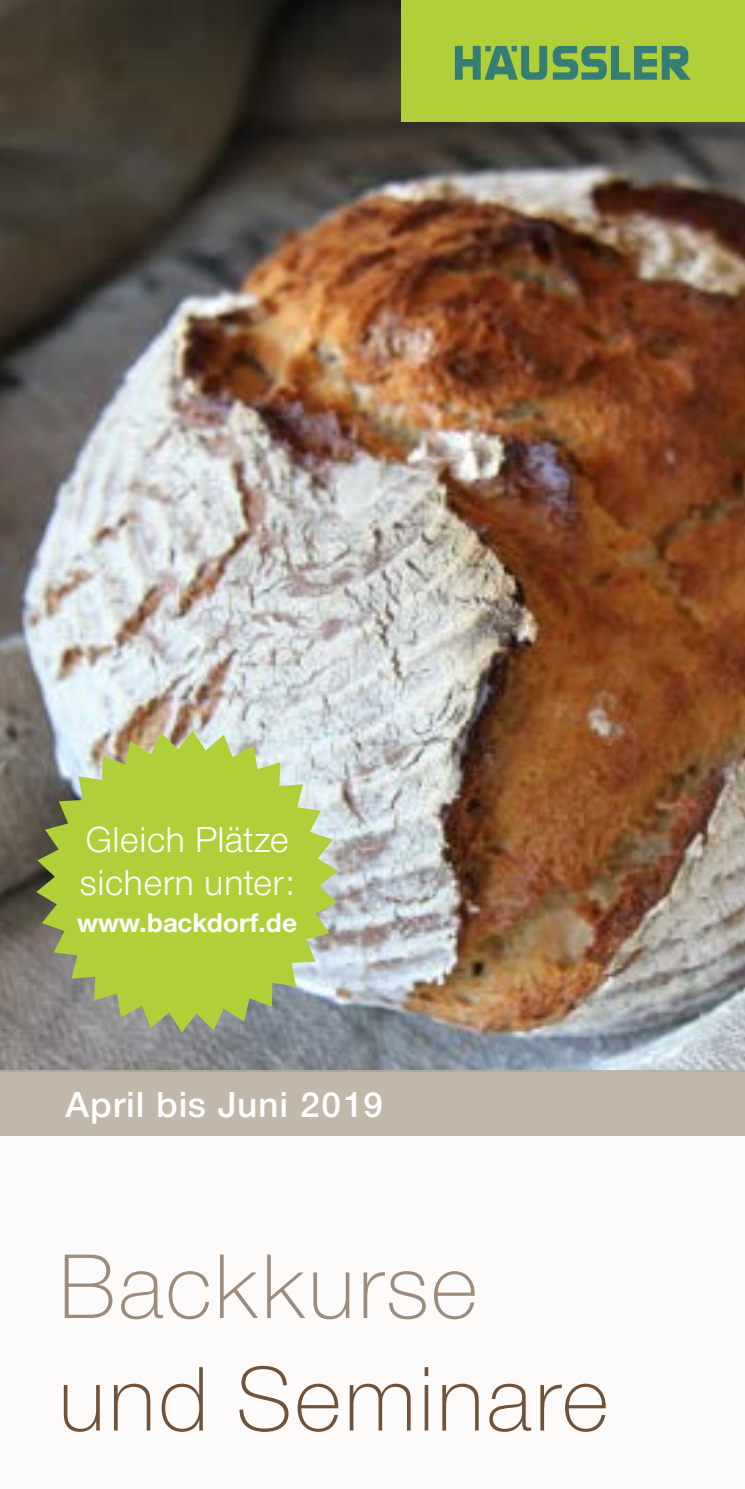
<style>
.page{position:relative;width:745px;height:1489px;background:#fff}
.page>*{position:absolute;margin:0;border:0;box-sizing:border-box;transform-origin:0 0}
.t1{font:300 95px "Nimbus San Nov";letter-spacing:.005em;color:#6f5238}
.t2{font:300 95px "Nimbus San Nov";letter-spacing:.005em;color:#9d8b7b}
.t3{font:37.5px/42.5px "Nimbus San Nov";color:#fff}
.t4{font:37.5px "Nimbus San Nov Sem Bol";letter-spacing:.02em;color:#fff}
.t5{font:700 28px "Nimbus San Nov";color:#fff}
</style>
<div class="page">
<img style="left:0;top:0;width:744px;height:1070px">
<svg style="left:36px;top:730px;width:302px;height:302px;fill:#b1cf39"></svg>
<div style="left:0;top:1071px;width:744px;height:417px;background:#fcfbfa"></div>
<div style="left:401px;top:0;width:343px;height:122px;background:#b1cf39"></div>
<svg style="left:454px;top:46px;width:236px;height:34px"></svg>
<div style="left:0;top:1070px;width:744px;height:65px;background:#c2b8aa"></div>
<p class="t3" style="left:80px;top:818px;width:215px">Gleich Plätze sichern unter:</p>
<p class="t5" style="left:77px;top:906px;width:221px">www.backdorf.de</p>
<p class="t4" style="left:65px;top:1082px;width:319px">April bis Juni 2019</p>
<h1 class="t2" style="left:57px;top:1232px;width:423px">Backkurse</h1>
<h1 class="t1" style="left:57px;top:1345px;width:554px">und Seminare</h1>
</div>
